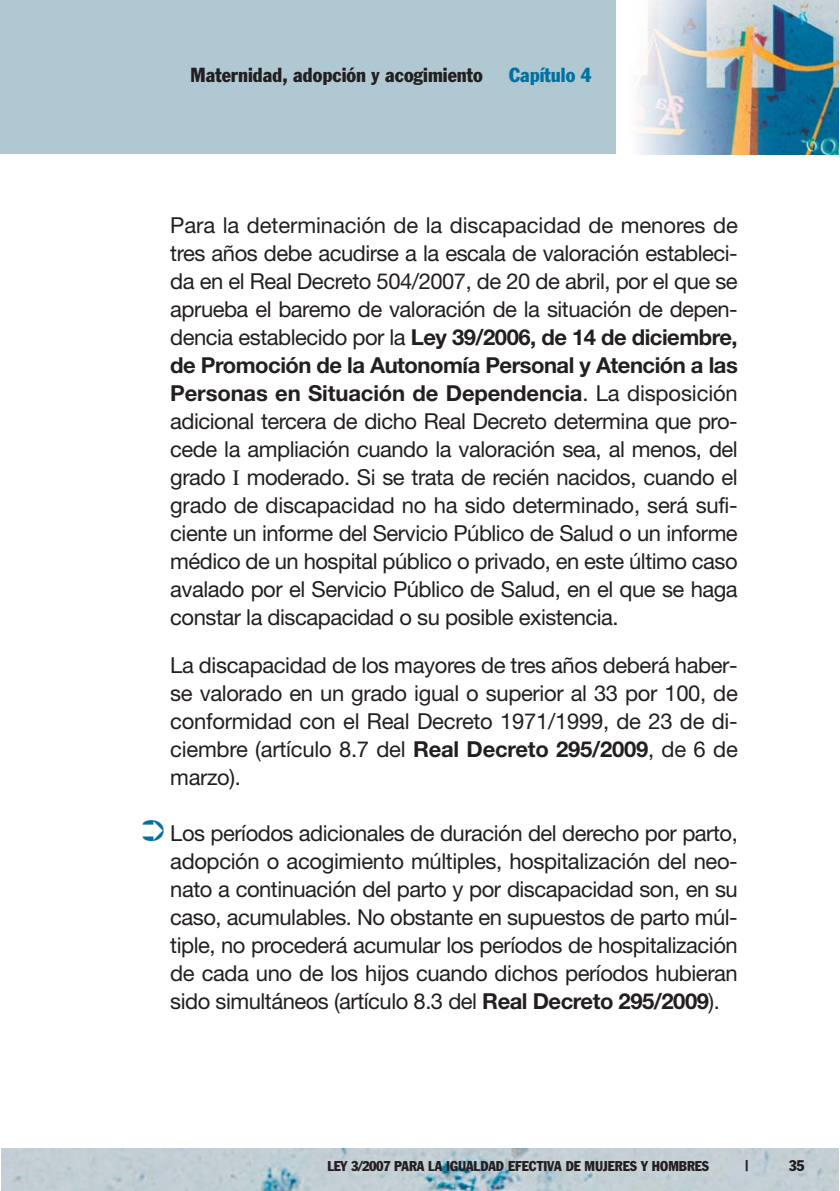
<style>
.page{position:relative;width:840px;height:1191px;background:#fff}
.page>*{position:absolute;margin:0;border:0;box-sizing:border-box;transform-origin:0 0}
.t1{font:22px/28px "Helvetica Neue";letter-spacing:-.02em;color:#231f20;text-align:justify}
.t2{font:condensed 20px "Franklin Gothic";color:#231f20}
.t3{font:condensed 20px "Franklin Gothic";color:#0071a2}
.t4{font:condensed 15.2px "Franklin Gothic";color:#231f20}
.t5{font:condensed 14px "Franklin Gothic";color:#231f20}
.s1{font-weight:700}
.s2{font-family:"Times"}
.s3{color:#0071a2}
</style>
<div class="page">
<div style="left:1px;top:1px;width:837px;height:153px;background:#afc8d2"></div>
<div style="left:616px;top:1px;width:222px;height:153px;background:#fff"></div>
<img style="left:637px;top:1px;width:201px;height:153px">
<img style="left:2px;top:1148px;width:836px;height:43px">
<p class="t2" style="left:190px;top:68px;width:294px">Maternidad, adopción y acogimiento</p>
<p class="t3" style="left:508px;top:68px;width:84px">Capítulo 4</p>
<p class="t1" style="left:170px;top:213px;width:568px">Para la determinación de la discapacidad de menores de tres años debe acudirse a la escala de valoración estableci&shy;da en el Real Decreto 504/2007, de 20 de abril, por el que se aprueba el baremo de valoración de la situación de depen&shy;dencia establecido por la <span class="s1">Ley 39/2006, de 14 de diciembre, de Promoción de la Autonomía Personal y Atención a las Personas en Situación de Dependencia</span>. La disposición adicional tercera de dicho Real Decreto determina que pro&shy;cede la ampliación cuando la valoración sea, al menos, del grado <span class="s2">I</span> moderado. Si se trata de recién nacidos, cuando el grado de discapacidad no ha sido determinado, será sufi&shy;ciente un informe del Servicio Público de Salud o un informe médico de un hospital público o privado, en este último caso avalado por el Servicio Público de Salud, en el que se haga constar la discapacidad o su posible existencia.</p>
<p class="t1" style="left:170px;top:653px;width:568px">La discapacidad de los mayores de tres años deberá haber&shy;se valorado en un grado igual o superior al 33 por 100, de conformidad con el Real Decreto 1971/1999, de 23 de di&shy;ciembre (artículo 8.7 del <span class="s1">Real Decreto 295/2009</span>, de 6 de marzo).</p>
<p class="t1" style="left:170px;top:821px;width:568px;text-indent:-28px"><span class="s3">➲</span> Los períodos adicionales de duración del derecho por parto, adopción o acogimiento múltiples, hospitalización del neo&shy;nato a continuación del parto y por discapacidad son, en su caso, acumulables. No obstante en supuestos de parto múl&shy;tiple, no procederá acumular los períodos de hospitalización de cada uno de los hijos cuando dichos períodos hubieran sido simultáneos (artículo 8.3 del <span class="s1">Real Decreto 295/2009</span>).</p>
<p class="t5" style="left:327px;top:1160px;width:383px">LEY 3/2007 PARA LA IGUALDAD EFECTIVA DE MUJERES Y HOMBRES</p>
<p class="t4" style="left:744px;top:1159px;width:5px">|</p>
<p class="t4" style="left:788px;top:1159px;width:17px">35</p>
</div>
